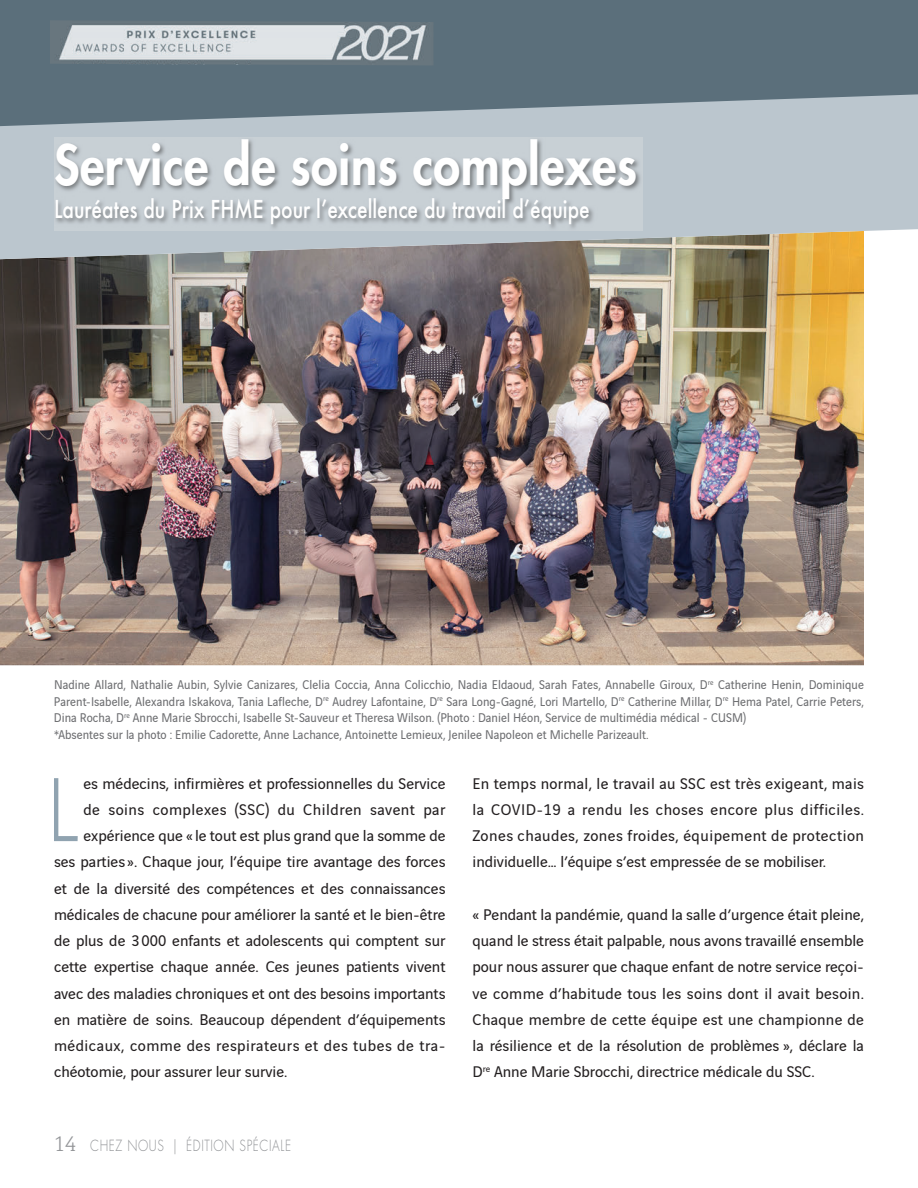
<style>
.page{position:relative;width:918px;height:1188px;background:#fff}
.page>*{position:absolute;margin:0;border:0;box-sizing:border-box;transform-origin:0 0}
.t1{font:300 97.05px "Vinci Sans";color:#90a3b0;scale:.75 1}
.t2{font:800 54px "Futura Std";letter-spacing:.01em;color:#fff;scale:.9 1}
.t3{font:500 24px "Futura";color:#fff;scale:.8 1}
.t4{font:16.5px/26.2px "Vinci Sans";color:#231f20;text-align:justify}
.t5{font:16.5px "Vinci Sans";letter-spacing:.03em;color:#231f20}
.t6{font:300 15px "Futura Std";letter-spacing:.05em;color:#939598;scale:.8 1}
.t7{font:13.5px/16.5px "Vinci Sans";letter-spacing:.005em;color:#6c6d70;scale:.93 1}
.s1{font-family:"Vinci Serif";font-size:22.5px}
</style>
<div class="page">
<img style="left:0;top:259px;width:864px;height:406px">
<svg style="left:0;top:126px;width:918px;height:133px;background:#b7bdbf"></svg>
<svg style="left:0;top:0;width:918px;height:126px;background:#697b87"></svg>
<img style="left:54px;top:138px;width:588px;height:93px">
<img style="left:50px;top:20px;width:384px;height:46px">
<h2 class="t2" style="left:54px;top:131px;width:649px">Service de soins complexes</h2>
<h3 class="t3" style="left:54px;top:192px;width:671px">Lauréates du Prix FHME pour l’excellence du travail d’équipe</h3>
<p class="t7" style="left:54px;top:675px;width:872px">Nadine Allard, Nathalie Aubin, Sylvie Canizares, Clelia Coccia, Anna Colicchio, Nadia Eldaoud, Sarah Fates, Annabelle Giroux, D<sup>re</sup> Catherine Henin, Dominique Parent-Isabelle, Alexandra Iskakova, Tania Lafleche, D<sup>re</sup> Audrey Lafontaine, D<sup>re</sup> Sara Long-Gagné, Lori Martello, D<sup>re</sup> Catherine Millar, D<sup>re</sup> Hema Patel, Carrie Peters, Dina Rocha, D<sup>re</sup> Anne Marie Sbrocchi, Isabelle St-Sauveur et Theresa Wilson. (Photo : Daniel Héon, Service de multimédia médical - CUSM)<br>*Absentes sur la photo : Emilie Cadorette, Anne Lachance, Antoinette Lemieux, Jenilee Napoleon et Michelle Parizeault.</p>
<h1 class="t1" style="left:47px;top:739px;width:43px">L</h1>
<p class="t4" style="left:83px;top:769px;width:364px">es médecins, infirmières et professionnelles du Service</p>
<p class="t5" style="left:83px;top:797px;width:364px">de soins complexes (SSC) du Children savent par</p>
<p class="t4" style="left:83px;top:821px;width:364px">expérience que « le tout est plus grand que la somme de</p>
<p class="t4" style="left:54px;top:847px;width:393px">ses parties ». Chaque jour, l’équipe tire avantage des forces</p>
<p class="t4" style="left:54px;top:874px;width:393px">et de la diversité des compétences et des connaissances</p>
<p class="t4" style="left:54px;top:900px;width:393px">médicales de chacune pour améliorer la santé et le bien-être</p>
<p class="t4" style="left:54px;top:926px;width:393px">de plus de 3 000 enfants et adolescents qui comptent sur</p>
<p class="t4" style="left:54px;top:952px;width:393px">cette expertise chaque année. Ces jeunes patients vivent</p>
<p class="t4" style="left:54px;top:979px;width:393px">avec des maladies chroniques et ont des besoins importants</p>
<p class="t4" style="left:54px;top:1005px;width:393px">en matière de soins. Beaucoup dépendent d’équipements</p>
<p class="t5" style="left:54px;top:1033px;width:393px">médicaux, comme des respirateurs et des tubes de tra-</p>
<p class="t4" style="left:54px;top:1057px;width:235px">chéotomie, pour assurer leur survie.</p>
<p class="t6" style="left:54px;top:1137px;width:298px"><span class="s1">14</span> CHEZ NOUS | ÉDITION SPÉCIALE</p>
<p class="t4" style="left:473px;top:769px;width:393px">En temps normal, le travail au SSC est très exigeant, mais la COVID-19 a rendu les choses encore plus difficiles.<br>Zones chaudes, zones froides, équipement de protection individuelle… l’équipe s’est empressée de se mobiliser.</p>
<p class="t4" style="left:473px;top:900px;width:393px">« Pendant la pandémie, quand la salle d’urgence était pleine, quand le stress était palpable, nous avons travaillé ensemble pour nous assurer que chaque enfant de notre service reçoi&shy;ve comme d’habitude tous les soins dont il avait besoin.<br>Chaque membre de cette équipe est une championne de la résilience et de la résolution de problèmes », déclare la D<sup>re</sup> Anne Marie Sbrocchi, directrice médicale du SSC.</p>
</div>
